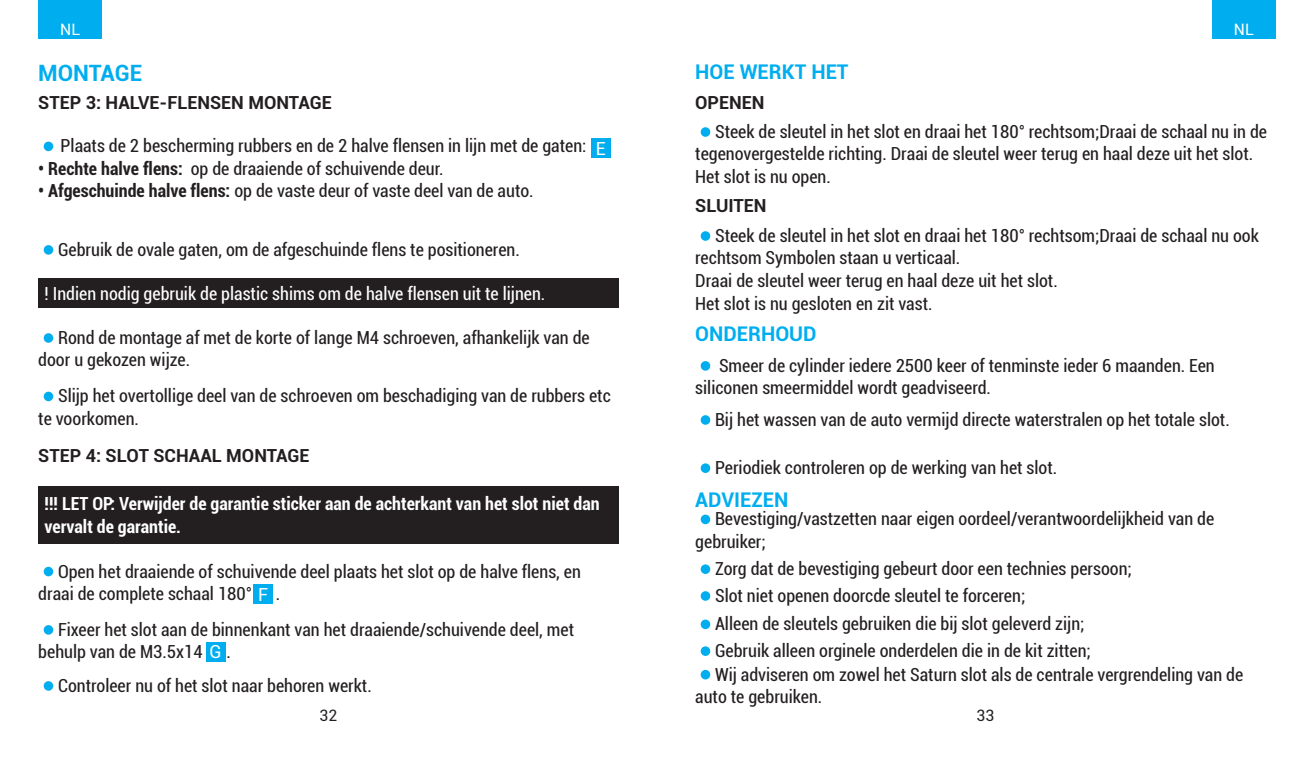
<style>
.page{position:relative;width:1314px;height:766px;background:#fff}
.page>*{position:absolute;margin:0;border:0;box-sizing:border-box;transform-origin:0 0}
.t1{font:700 22.5px "Roboto";letter-spacing:-.005em;color:#00aeef}
.t2{font:700 20.25px "Roboto";color:#00aeef}
.t3{font:condensed 18px/22.5px "Roboto";color:#231f20}
.t4{font:700 condensed 18px/22.5px "Roboto";color:#fff}
.t5{font:700 18px "Roboto";color:#231f20}
.t6{font:condensed 18px "Roboto";color:#fff}
.t7{font:18px "Roboto";color:#fff}
.t8{font:15.75px "Roboto";color:#fff}
.t9{font:15.75px "Roboto";color:#231f20}
.s1{font-weight:700}
.s2{font-stretch:normal;color:#fff}
</style>
<div class="page">
<div style="left:38px;top:0;width:64px;height:38px;background:#00aeef"></div>
<div style="left:1212px;top:0;width:64px;height:38px;background:#00aeef"></div>
<div style="left:38px;top:278px;width:581px;height:30px;background:#231f20"></div>
<div style="left:38px;top:486px;width:581px;height:57px;background:#231f20"></div>
<div style="left:44px;top:245px;width:9px;height:9px;background:#00aeef;border-radius:50%"></div>
<div style="left:44px;top:333px;width:9px;height:9px;background:#00aeef;border-radius:50%"></div>
<div style="left:44px;top:391px;width:9px;height:10px;background:#00aeef;border-radius:50%"></div>
<div style="left:44px;top:681px;width:9px;height:9px;background:#00aeef;border-radius:50%"></div>
<div style="left:701px;top:127px;width:9px;height:10px;background:#00aeef;border-radius:50%"></div>
<div style="left:701px;top:361px;width:9px;height:9px;background:#00aeef;border-radius:50%"></div>
<div style="left:701px;top:514px;width:9px;height:10px;background:#00aeef;border-radius:50%"></div>
<div style="left:701px;top:415px;width:9px;height:9px;background:#00aeef;border-radius:50%"></div>
<div style="left:701px;top:564px;width:9px;height:9px;background:#00aeef;border-radius:50%"></div>
<div style="left:701px;top:463px;width:9px;height:10px;background:#00aeef;border-radius:50%"></div>
<div style="left:701px;top:591px;width:9px;height:9px;background:#00aeef;border-radius:50%"></div>
<div style="left:701px;top:619px;width:9px;height:10px;background:#00aeef;border-radius:50%"></div>
<div style="left:701px;top:646px;width:9px;height:9px;background:#00aeef;border-radius:50%"></div>
<div style="left:701px;top:669px;width:9px;height:10px;background:#00aeef;border-radius:50%"></div>
<div style="left:701px;top:231px;width:9px;height:10px;background:#00aeef;border-radius:50%"></div>
<div style="left:44px;top:566px;width:9px;height:10px;background:#00aeef;border-radius:50%"></div>
<div style="left:254px;top:584px;width:19px;height:19px;background:#00aeef"></div>
<div style="left:44px;top:625px;width:9px;height:9px;background:#00aeef;border-radius:50%"></div>
<div style="left:206px;top:642px;width:19px;height:19px;background:#00aeef"></div>
<div style="left:44px;top:141px;width:9px;height:10px;background:#00aeef;border-radius:50%"></div>
<div style="left:591px;top:139px;width:19px;height:19px;background:#00aeef"></div>
<p class="t8" style="left:60px;top:18px;width:21px">NL</p>
<p class="t8" style="left:1234px;top:18px;width:21px">NL</p>
<p class="t1" style="left:38px;top:57px;width:106px">MONTAGE</p>
<p class="t2" style="left:695px;top:57px;width:155px">HOE WERKT HET</p>
<p class="t5" style="left:38px;top:89px;width:295px">STEP 3: HALVE-FLENSEN MONTAGE</p>
<p class="t3" style="left:61px;top:134px;width:527px">Plaats de 2 bescherming rubbers en de 2 halve flensen in lijn met de gaten:</p>
<p class="t3" style="left:38px;top:156px;width:407px"><span class="s1">• Rechte halve flens:</span> op de draaiende of schuivende deur.</p>
<p class="t3" style="left:38px;top:179px;width:497px"><span class="s1">• Afgeschuinde halve flens:</span> op de vaste deur of vaste deel van de auto.</p>
<p class="t7" style="left:596px;top:136px;width:11px">E</p>
<p class="t3" style="left:58px;top:237px;width:463px">Gebruik de ovale gaten, om de afgeschuinde flens te positioneren.</p>
<p class="t6" style="left:45px;top:281px;width:502px">! Indien nodig gebruik de plastic shims om de halve flensen uit te lijnen.</p>
<p class="t3" style="left:38px;top:325px;width:553px;text-indent:20px">Rond de montage af met de korte of lange M4 schroeven, afhankelijk van de door u gekozen wijze.</p>
<p class="t3" style="left:38px;top:384px;width:574px;text-indent:20px">Slijp het overtollige deel van de schroeven om beschadiging van de rubbers etc te voorkomen.</p>
<p class="t5" style="left:38px;top:443px;width:273px">STEP 4: SLOT SCHAAL MONTAGE</p>
<p class="t4" style="left:45px;top:492px;width:556px">!!! LET OP: Verwijder de garantie sticker aan de achterkant van het slot niet dan vervalt de garantie.</p>
<p class="t3" style="left:38px;top:559px;width:544px;text-indent:20px">Open het draaiende of schuivende deel plaats het slot op de halve flens, en draai de complete schaal 180° <span class="s2">F</span> .</p>
<p class="t3" style="left:38px;top:617px;width:537px;text-indent:20px">Fixeer het slot aan de binnenkant van het draaiende/schuivende deel, met behulp van de M3.5x14 <span class="s2">G</span> .</p>
<p class="t3" style="left:58px;top:673px;width:315px">Controleer nu of het slot naar behoren werkt.</p>
<p class="t5" style="left:695px;top:89px;width:71px">OPENEN</p>
<p class="t3" style="left:695px;top:120px;width:573px;text-indent:20px">Steek de sleutel in het slot en draai het 180° rechtsom;Draai de schaal nu in de tegenovergestelde richting. Draai de sleutel weer terug en haal deze uit het slot.<br>Het slot is nu open.</p>
<p class="t5" style="left:695px;top:193px;width:73px">SLUITEN</p>
<p class="t3" style="left:695px;top:223px;width:565px;text-indent:20px">Steek de sleutel in het slot en draai het 180° rechtsom;Draai de schaal nu ook rechtsom Symbolen staan u verticaal.<br>Draai de sleutel weer terug en haal deze uit het slot.<br>Het slot is nu gesloten en zit vast.</p>
<p class="t2" style="left:695px;top:319px;width:123px">ONDERHOUD</p>
<p class="t3" style="left:695px;top:353px;width:521px;text-indent:24px">Smeer de cylinder iedere 2500 keer of tenminste ieder 6 maanden. Een siliconen smeermiddel wordt geadviseerd.</p>
<p class="t3" style="left:715px;top:407px;width:516px">Bij het wassen van de auto vermijd directe waterstralen op het totale slot.</p>
<p class="t3" style="left:715px;top:455px;width:344px">Periodiek controleren op de werking van het slot.</p>
<p class="t2" style="left:695px;top:485px;width:95px">ADVIEZEN</p>
<p class="t3" style="left:695px;top:507px;width:520px;text-indent:20px">Bevestiging/vastzetten naar eigen oordeel/verantwoordelijkheid van de gebruiker;</p>
<p class="t3" style="left:715px;top:556px;width:418px">Zorg dat de bevestiging gebeurt door een technies persoon;</p>
<p class="t3" style="left:715px;top:581px;width:377px;line-height:27.7px">Slot niet openen doorcde sleutel te forceren;<br>Alleen de sleutels gebruiken die bij slot geleverd zijn;<br>Gebruik alleen orginele onderdelen die in de kit zitten;</p>
<p class="t3" style="left:695px;top:662px;width:549px;text-indent:20px">Wij adviseren om zowel het Saturn slot als de centrale vergrendeling van de auto te gebruiken.</p>
<p class="t9" style="left:320px;top:704px;width:19px">32</p>
<p class="t9" style="left:977px;top:704px;width:19px">33</p>
</div>
